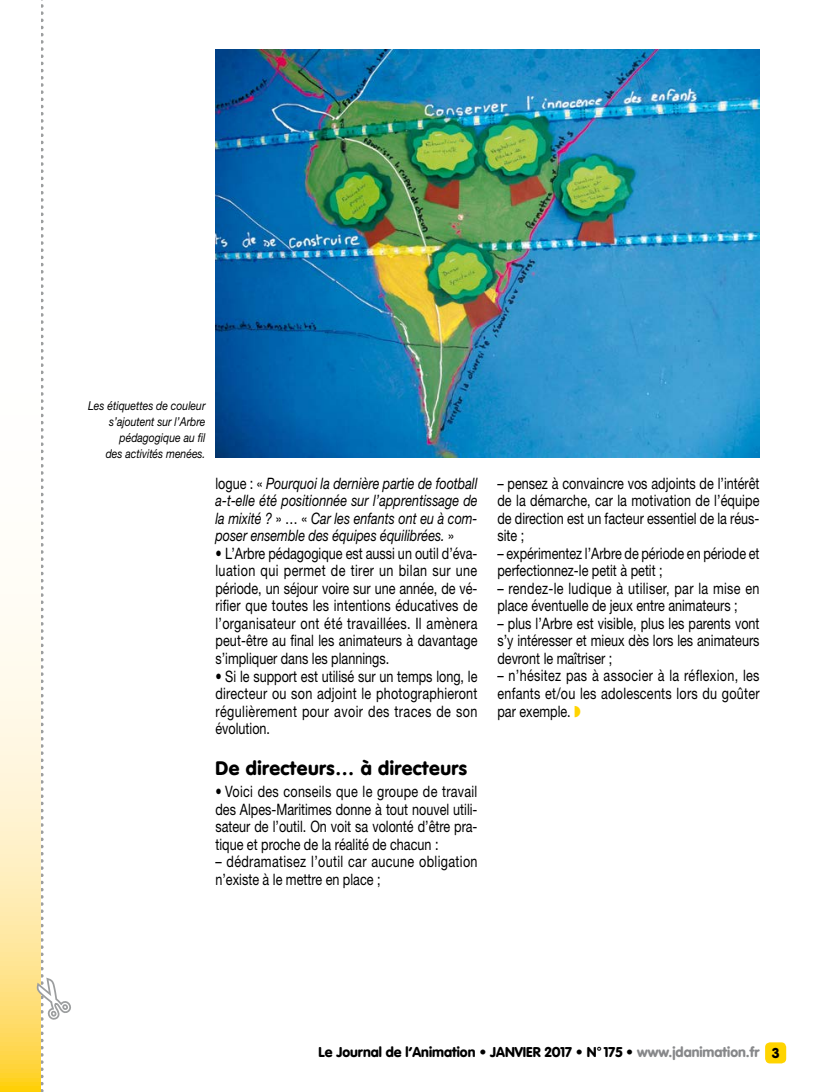
<style>
.page{position:relative;width:834px;height:1092px;background:#fff}
.page>*{position:absolute;margin:0;border:0;box-sizing:border-box;transform-origin:0 0}
.t1{font:900 19.25px "VAG Rounded";letter-spacing:.025em;color:#000}
.t2{font:15.75px/17.5px "Helvetica Neue";color:#000;text-align:justify;scale:.8 1}
.t3{font:italic 15.75px/17.5px "Helvetica Neue";color:#000;text-align:justify;scale:.8 1}
.t4{font:15.75px/17.5px "Helvetica Neue";letter-spacing:.025em;color:#000;scale:.8 1}
.t5{font:900 14px "VAG Rounded";color:#000}
.t6{font:italic 12.25px/15.8px "Helvetica Neue";color:#000;text-align:right;scale:.85 1}
.s1{font-style:normal}
.s2{color:#ffd400}
.s3{color:#87888a}
</style>
<div class="page">
<div style="left:765px;top:1042px;width:21px;height:21px;background:#ffd400;border-radius:5px"></div>
<svg style="left:0;top:607px;width:34px;height:484px;background:#ffedb3"></svg>
<img style="left:215px;top:50px;width:544px;height:407px">
<svg style="left:34px;top:0;width:37px;height:1092px"></svg>
<p class="t6" style="left:88px;top:398px;width:139px">Les étiquettes de couleur s’ajoutent sur l’Arbre pédagogique au fil<br>des activités menées.</p>
<p class="t3" style="left:215px;top:474px;width:329px"><span class="s1">logue : «</span> Pourquoi la dernière partie de football a-t-elle été positionnée sur l’apprentissage de la mixité ? <span class="s1">» … «</span> Car les enfants ont eu à com&shy;poser ensemble des équipes équilibrées. <span class="s1">»</span></p>
<p class="t2" style="left:215px;top:544px;width:329px">• L’Arbre pédagogique est aussi un outil d’éva&shy;luation qui permet de tirer un bilan sur une période, un séjour voire sur une année, de vé&shy;rifier que toutes les intentions éducatives de l’organisateur ont été travaillées. Il amènera peut-être au final les animateurs à davantage s’impliquer dans les plannings.</p>
<p class="t2" style="left:215px;top:667px;width:329px">• Si le support est utilisé sur un temps long, le directeur ou son adjoint le photographieront régulièrement pour avoir des traces de son évolution.</p>
<p class="t1" style="left:215px;top:756px;width:253px">De directeurs… à directeurs</p>
<p class="t2" style="left:215px;top:782px;width:329px">• Voici des conseils que le groupe de travail des Alpes-Maritimes donne à tout nouvel utili&shy;sateur de l’outil. On voit sa volonté d’être pra&shy;tique et proche de la réalité de chacun :</p>
<p class="t4" style="left:215px;top:852px;width:329px">– dédramatisez l’outil car aucune obligation n’existe à le mettre en place ;</p>
<p class="t2" style="left:497px;top:474px;width:329px">– pensez à convaincre vos adjoints de l’intérêt de la démarche, car la motivation de l’équipe de direction est un facteur essentiel de la réus&shy;site ;</p>
<p class="t2" style="left:497px;top:544px;width:329px">– expérimentez l’Arbre de période en période et perfectionnez-le petit à petit ;</p>
<p class="t2" style="left:497px;top:579px;width:329px">– rendez-le ludique à utiliser, par la mise en place éventuelle de jeux entre animateurs ;</p>
<p class="t2" style="left:497px;top:614px;width:329px">– plus l’Arbre est visible, plus les parents vont s’y intéresser et mieux dès lors les animateurs devront le maîtriser ;</p>
<p class="t2" style="left:497px;top:667px;width:329px">– n’hésitez pas à associer à la réflexion, les enfants et/ou les adolescents lors du goûter par exemple. <span class="s2">◗</span></p>
<p class="t5" style="left:318px;top:1043px;width:462px">Le Journal de l’Animation • JANVIER 2017 • N° 175 • <span class="s3">www.jdanimation.fr</span> 3</p>
</div>
